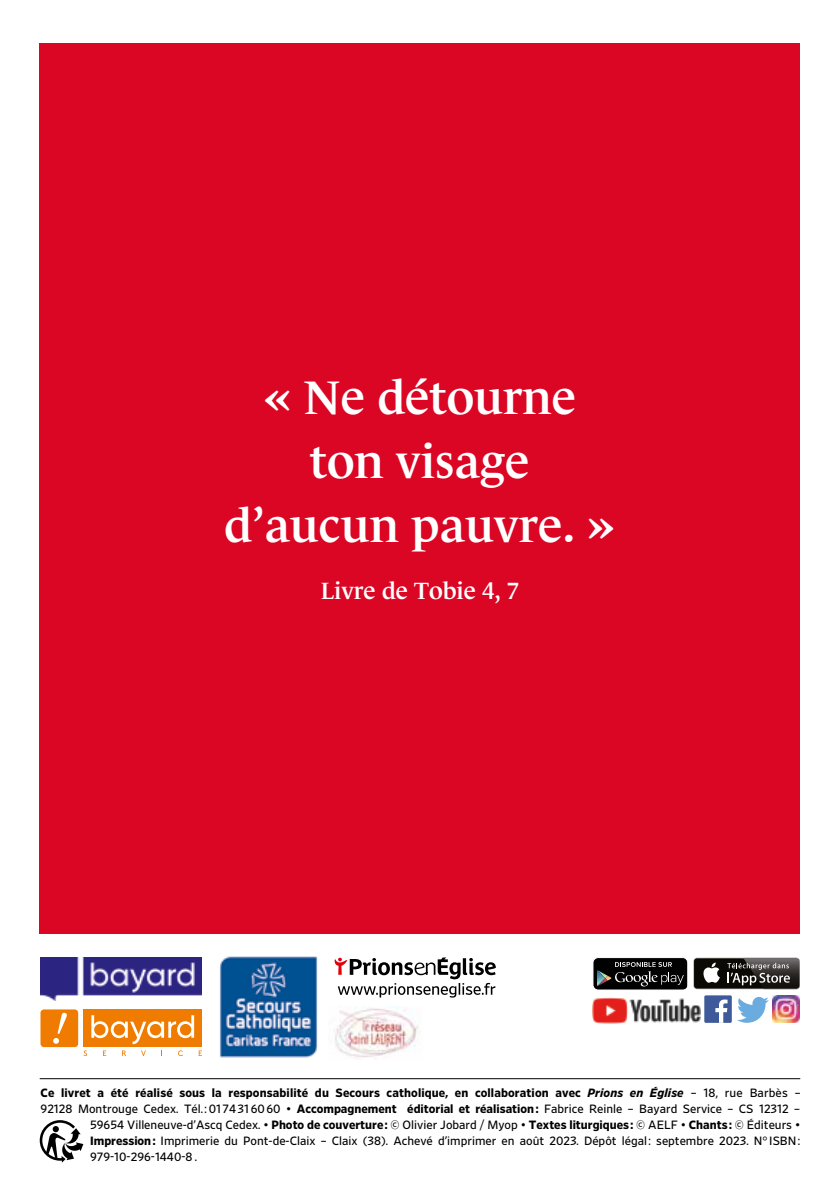
<style>
.page{position:relative;width:840px;height:1191px;background:#fff}
.page>*{position:absolute;margin:0;border:0;box-sizing:border-box;transform-origin:0 0}
.t1{font:600 48px/64px "Le Monde Journal Std";color:#fff;text-align:center}
.t2{font:600 24px "Le Monde Journal Std";color:#fff}
.t3{font:12px "Retina";color:#000}
.t4{font:700 12px "Retina";letter-spacing:.01em;color:#000}
.s1{font-style:italic}
.s2{font-weight:400}
.s3{font-weight:700}
</style>
<div class="page">
<div style="left:40px;top:43px;width:759px;height:890px;background:#db0524"></div>
<hr style="left:40px;top:1078px;width:759px;height:1px;background:#000">
<img style="left:334px;top:1006px;width:86px;height:52px">
<svg style="left:737px;top:997px;width:31px;height:25px"></svg>
<div style="left:704px;top:995px;width:27px;height:27px;background:#3e5a9a;border-radius:2px"></div>
<svg style="left:715px;top:999px;width:12px;height:23px"></svg>
<svg style="left:693px;top:957px;width:106px;height:32px"></svg>
<div style="left:693px;top:958px;width:105px;height:30px;background:#0b0904;border-radius:3px"></div>
<svg style="left:703px;top:962px;width:16px;height:20px"></svg>
<img style="left:742px;top:957px;width:57px;height:32px">
<img style="left:743px;top:958px;width:55px;height:30px">
<svg style="left:727px;top:962px;width:62px;height:23px"></svg>
<div style="left:592px;top:957px;width:95px;height:33px;background:#010101;border-radius:5px"></div>
<div style="left:592px;top:957px;width:95px;height:33px;border:1px solid #fff;border-radius:5px"></div>
<svg style="left:597px;top:962px;width:86px;height:24px"></svg>
<img style="left:772px;top:995px;width:27px;height:27px">
<img style="left:592px;top:997px;width:108px;height:26px">
<img style="left:41px;top:957px;width:161px;height:44px">
<div style="left:40px;top:1009px;width:38px;height:38px;background:#ef7c00;border-radius:3px"></div>
<svg style="left:83px;top:1050px;width:4px;height:6px"></svg>
<svg style="left:103px;top:1050px;width:3px;height:6px"></svg>
<svg style="left:122px;top:1050px;width:4px;height:6px"></svg>
<svg style="left:141px;top:1050px;width:5px;height:6px"></svg>
<svg style="left:178px;top:1050px;width:5px;height:6px"></svg>
<svg style="left:199px;top:1050px;width:3px;height:6px"></svg>
<div style="left:83px;top:1009px;width:119px;height:38px;background:#ef7c00"></div>
<svg style="left:91px;top:1015px;width:103px;height:29px"></svg>
<svg style="left:53px;top:1012px;width:14px;height:32px"></svg>
<svg style="left:334px;top:957px;width:161px;height:40px"></svg>
<svg style="left:40px;top:1120px;width:43px;height:42px"></svg>
<img style="left:220px;top:956px;width:98px;height:102px">
<h1 class="t1" style="left:224px;top:365px;width:392px">« Ne détourne ton visage d’aucun pauvre. »</h1>
<h2 class="t2" style="left:320px;top:577px;width:199px">Livre de Tobie 4, 7</h2>
<p class="t4" style="left:41px;top:1085px;width:761px">Ce livret a été réalisé sous la responsabilité du Secours catholique, en collaboration avec <span class="s1">Prions en Église</span> <span class="s2">– 18, rue Barbès –</span></p>
<p class="t3" style="left:41px;top:1101px;width:760px">92128 Montrouge Cedex. Tél. : 01 74 31 60 60 • <span class="s3">Accompagnement éditorial et réalisation :</span> Fabrice Reinle – Bayard Service – CS 12312 –</p>
<p class="t3" style="left:90px;top:1117px;width:711px">59654 Villeneuve-d’Ascq Cedex. • <span class="s3">Photo de couverture :</span> © Olivier Jobard / Myop • <span class="s3">Textes liturgiques :</span> © AELF • <span class="s3">Chants :</span> © Éditeurs •</p>
<p class="t3" style="left:90px;top:1133px;width:711px"><span class="s3">Impression :</span> Imprimerie du Pont-de-Claix – Claix (38). Achevé d’imprimer en août 2023. Dépôt légal : septembre 2023. N° ISBN :</p>
<p class="t3" style="left:90px;top:1149px;width:107px">979-10-296-1440-8 .</p>
</div>
